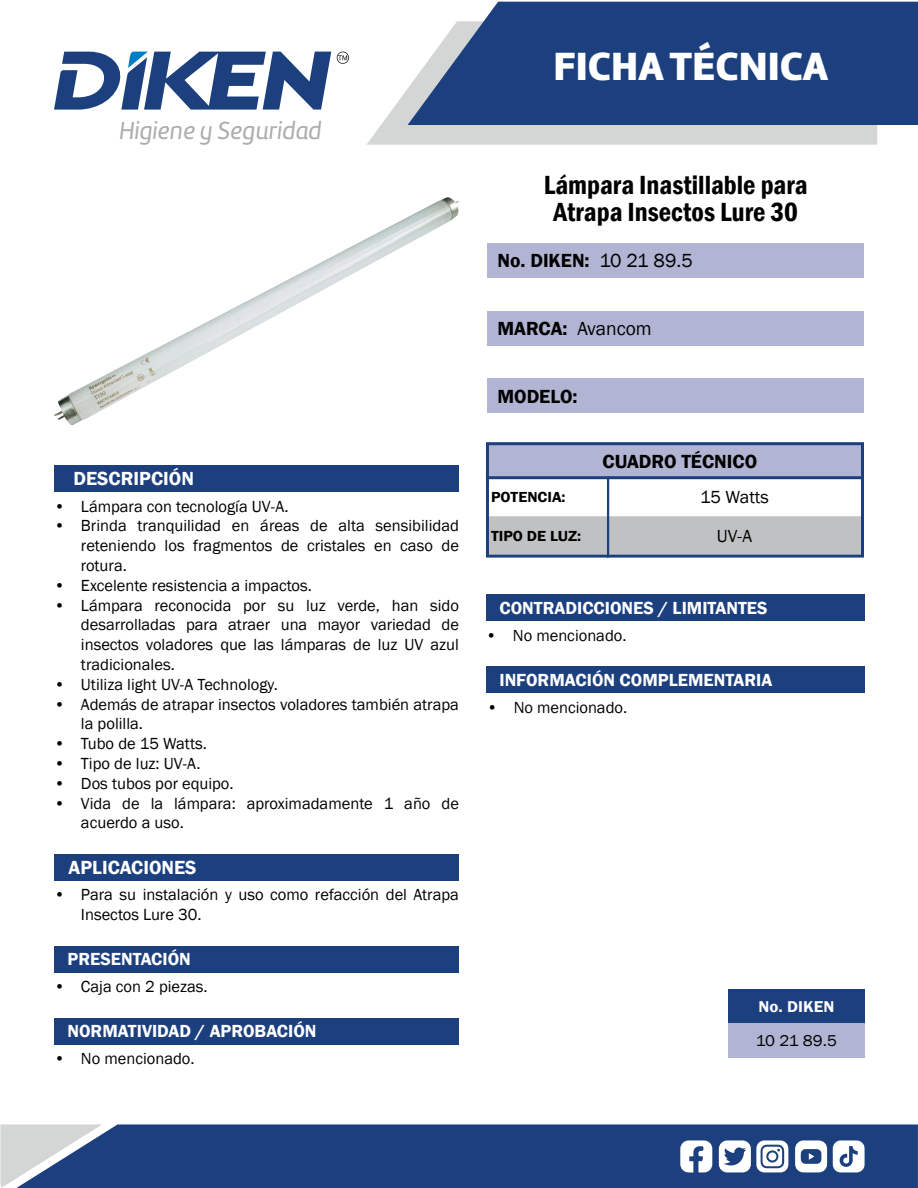
<style>
.page{position:relative;width:918px;height:1188px;background:#fff}
.page>*{position:absolute;margin:0;border:0;box-sizing:border-box;transform-origin:0 0}
.t1{font:40.8px "Amelia Basic Black";color:#fff}
.t2{font:600 condensed 27px/27px "Franklin Gothic";color:#000;text-align:center}
.t3{font:25.5px "Amelia Basic Italic";color:#acadad}
.t4{font:600 19.5px "Franklin Gothic";color:#000}
.t5{font:600 19.5px "Franklin Gothic";color:#fff}
.t6{font:19.5px "Franklin Gothic";color:#000}
.t7{font:600 18px "Franklin Gothic";color:#fff}
.t8{font:18px "Franklin Gothic";color:#000}
.t9{font:16.5px/19.8px "Franklin Gothic";color:#000}
.t10{font:600 16.05px "Franklin Gothic";color:#fff;scale:1.05 1}
.t11{font:16.05px "Franklin Gothic";color:#000;scale:1.05 1}
.t12{font:600 15px "Franklin Gothic";color:#000;scale:1.05 1}
.s1{font-weight:400}
.s2{font-weight:600}
</style>
<div class="page">
<svg style="left:367px;top:88px;width:510px;height:57px;background:#d8dada"></svg>
<svg style="left:408px;top:2px;width:510px;height:123px;background:#315089"></svg>
<div style="left:102px;top:1124px;width:816px;height:64px;background:#1c3f7e"></div>
<svg style="left:0;top:1124px;width:102px;height:64px;background:#99a6bd"></svg>
<svg style="left:680px;top:1140px;width:32px;height:33px"></svg>
<svg style="left:795px;top:1140px;width:32px;height:32px"></svg>
<svg style="left:719px;top:1140px;width:69px;height:32px"></svg>
<div style="left:768px;top:1152px;width:8px;height:8px;background:#fff;border-radius:50%"></div>
<svg style="left:833px;top:1140px;width:32px;height:32px"></svg>
<svg style="left:54px;top:51px;width:277px;height:59px"></svg>
<svg style="left:337px;top:52px;width:12px;height:12px"></svg>
<svg style="left:490px;top:479px;width:370px;height:75px"></svg>
<div style="left:486px;top:475px;width:378px;height:83px;border:3px solid #1c3f7e"></div>
<div style="left:487px;top:444px;width:375px;height:34px;background:#b1b4d2"></div>
<div style="left:486px;top:442px;width:378px;height:37px;border:3px solid #1c3f7e"></div>
<div style="left:488px;top:243px;width:376px;height:34px;background:#b1b4d2"></div>
<div style="left:488px;top:311px;width:376px;height:34px;background:#b1b4d2"></div>
<div style="left:488px;top:379px;width:376px;height:34px;background:#b1b4d2"></div>
<div style="left:728px;top:989px;width:136px;height:34px;background:#1c3f7e"></div>
<div style="left:728px;top:1023px;width:136px;height:34px;background:#b1b4d2"></div>
<hr style="left:607px;top:477px;width:2px;height:81px;background:#1c3f7e">
<div style="left:54px;top:465px;width:405px;height:27px;background:#1c3f7e"></div>
<div style="left:54px;top:854px;width:405px;height:26px;background:#1c3f7e"></div>
<div style="left:54px;top:946px;width:405px;height:26px;background:#1c3f7e"></div>
<div style="left:486px;top:594px;width:379px;height:27px;background:#1c3f7e"></div>
<div style="left:486px;top:666px;width:379px;height:27px;background:#1c3f7e"></div>
<div style="left:54px;top:1018px;width:405px;height:26px;background:#1c3f7e"></div>
<img style="left:54px;top:197px;width:405px;height:228px">
<h3 class="t3" style="left:119px;top:116px;width:204px">Higiene y Seguridad</h3>
<p class="t5" style="left:74px;top:467px;width:122px">DESCRIPCIÓN</p>
<p class="t9" style="left:54px;top:497px;width:236px">• Lámpara con tecnología UV-A.</p>
<p class="t9" style="left:81px;top:516px;width:380px;text-align:justify;text-indent:-27px">• Brinda tranquilidad en áreas de alta sensibilidad reteniendo los fragmentos de cristales en caso de rotura.</p>
<p class="t9" style="left:54px;top:576px;width:259px">• Excelente resistencia a impactos.</p>
<p class="t9" style="left:81px;top:596px;width:380px;text-align:justify;text-indent:-27px">• Lámpara reconocida por su luz verde, han sido desarrolladas para atraer una mayor variedad de insectos voladores que las lámparas de luz UV azul tradicionales.</p>
<p class="t9" style="left:54px;top:675px;width:225px">• Utiliza light UV-A Technology.</p>
<p class="t9" style="left:81px;top:695px;width:380px;text-indent:-27px">• Además de atrapar insectos voladores también atrapa la polilla.</p>
<p class="t9" style="left:54px;top:734px;width:154px">• Tubo de 15 Watts.</p>
<p class="t9" style="left:54px;top:754px;width:148px">• Tipo de luz: UV-A.</p>
<p class="t9" style="left:54px;top:774px;width:181px">• Dos tubos por equipo.</p>
<p class="t9" style="left:81px;top:794px;width:380px;text-indent:-27px">• Vida de la lámpara: aproximadamente 1 año de acuerdo a uso.</p>
<p class="t5" style="left:69px;top:855px;width:129px">APLICACIONES</p>
<p class="t9" style="left:81px;top:885px;width:380px;text-indent:-27px">• Para su instalación y uso como refacción del Atrapa<br>Insectos Lure 30.</p>
<p class="t7" style="left:68px;top:948px;width:125px">PRESENTACIÓN</p>
<p class="t9" style="left:54px;top:977px;width:155px">• Caja con 2 piezas.</p>
<p class="t7" style="left:68px;top:1020px;width:251px">NORMATIVIDAD / APROBACIÓN</p>
<p class="t9" style="left:54px;top:1049px;width:142px">• No mencionado.</p>
<h1 class="t1" style="left:553px;top:41px;width:276px">FICHA TÉCNICA</h1>
<h2 class="t2" style="left:544px;top:172px;width:265px">Lámpara Inastillable para<br>Atrapa Insectos Lure 30</h2>
<p class="t4" style="left:497px;top:248px;width:197px">No. DIKEN: <span class="s1">10 21 89.5</span></p>
<p class="t6" style="left:497px;top:316px;width:156px"><span class="s2">MARCA:</span> Avancom</p>
<p class="t4" style="left:497px;top:384px;width:82px">MODELO:</p>
<p class="t4" style="left:602px;top:449px;width:156px">CUADRO TÉCNICO</p>
<p class="t12" style="left:491px;top:488px;width:73px">POTENCIA:</p>
<p class="t8" style="left:700px;top:486px;width:70px">15 Watts</p>
<p class="t12" style="left:491px;top:526px;width:87px">TIPO DE LUZ:</p>
<p class="t8" style="left:717px;top:525px;width:37px">UV-A</p>
<p class="t7" style="left:499px;top:596px;width:270px">CONTRADICCIONES / LIMITANTES</p>
<p class="t9" style="left:486px;top:626px;width:142px">• No mencionado.</p>
<p class="t7" style="left:499px;top:669px;width:274px">INFORMACIÓN COMPLEMENTARIA</p>
<p class="t9" style="left:487px;top:698px;width:142px">• No mencionado.</p>
<p class="t10" style="left:759px;top:996px;width:74px">No. DIKEN</p>
<p class="t11" style="left:756px;top:1030px;width:79px">10 21 89.5</p>
</div>
